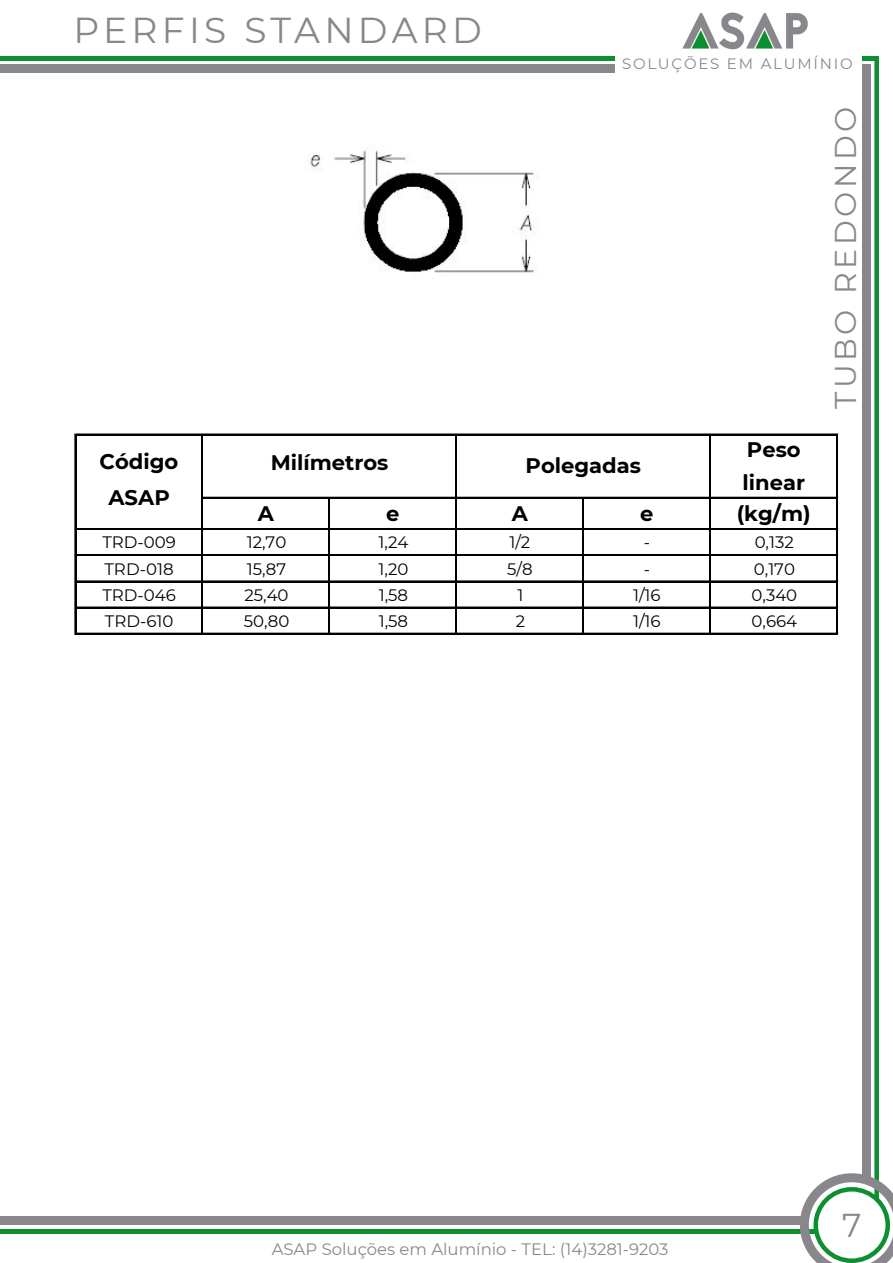
<style>
.page{position:relative;width:893px;height:1263px;background:#fff}
.page>*{position:absolute;margin:0;border:0;box-sizing:border-box;transform-origin:0 0}
.t1{font:36px "Montserrat";letter-spacing:.12em;color:#89878c}
.t2{font:33px "Montserrat";color:#89878c}
.t3{font:30px "Montserrat";letter-spacing:.12em;color:#89878c}
.t4{font:700 21px/33px "Montserrat";color:#000}
.t5{font:16.5px "Montserrat";color:#000}
.t6{font:16.5px "Montserrat";color:#89878c}
.t7{font:15px "Montserrat";letter-spacing:.12em;color:#89878c}
</style>
<div class="page">
<div style="left:874px;top:56px;width:5px;height:1160px;background:#0d8f2f"></div>
<div style="left:0;top:56px;width:614px;height:5px;background:#0d8f2f"></div>
<div style="left:0;top:64px;width:614px;height:9px;background:#89878c"></div>
<img style="left:682px;top:12px;width:126px;height:38px">
<div style="left:862px;top:56px;width:16px;height:5px;background:#0d8f2f"></div>
<hr style="left:0;top:1229px;width:816px;height:4px;background:#0d8f2f">
<div style="left:0;top:1216px;width:803px;height:9px;background:#89878c"></div>
<svg style="left:800px;top:1173px;width:93px;height:90px"></svg>
<div style="left:862px;top:64px;width:9px;height:1117px;background:#89878c"></div>
<img style="left:306px;top:150px;width:233px;height:123px">
<hr style="left:75px;top:434px;width:1px;height:200px;background:#000">
<hr style="left:202px;top:435px;width:1px;height:199px;background:#000">
<hr style="left:455px;top:435px;width:1px;height:199px;background:#000">
<hr style="left:456px;top:435px;width:1px;height:199px;background:#000">
<hr style="left:709px;top:435px;width:2px;height:199px;background:#000">
<hr style="left:836px;top:435px;width:2px;height:199px;background:#000">
<hr style="left:328px;top:499px;width:1px;height:135px;background:#000">
<hr style="left:329px;top:499px;width:1px;height:135px;background:#000">
<hr style="left:582px;top:499px;width:2px;height:135px;background:#000">
<hr style="left:76px;top:434px;width:762px;height:1px;background:#000">
<hr style="left:203px;top:497px;width:635px;height:2px;background:#000">
<hr style="left:76px;top:528px;width:762px;height:1px;background:#000">
<hr style="left:76px;top:529px;width:762px;height:1px;background:#000">
<hr style="left:76px;top:554px;width:762px;height:1px;background:#000">
<hr style="left:76px;top:555px;width:762px;height:1px;background:#000">
<hr style="left:76px;top:581px;width:762px;height:1px;background:#000">
<hr style="left:76px;top:607px;width:762px;height:1px;background:#000">
<hr style="left:76px;top:633px;width:762px;height:1px;background:#000">
<h1 class="t1" style="left:73px;top:6px;width:410px">PERFIS STANDARD</h1>
<p class="t7" style="left:622px;top:54px;width:232px">SOLUÇÕES EM ALUMÍNIO</p>
<p class="t3" style="left:825px;top:409px;width:303px;rotate:-90deg">TUBO REDONDO</p>
<p class="t4" style="left:743px;top:432px;width:64px">Peso linear</p>
<p class="t4" style="left:100px;top:444px;width:80px">Código</p>
<p class="t4" style="left:271px;top:445px;width:119px">Milímetros</p>
<p class="t4" style="left:526px;top:448px;width:117px">Polegadas</p>
<p class="t4" style="left:108px;top:480px;width:63px">ASAP</p>
<p class="t4" style="left:258px;top:496px;width:18px">A</p>
<p class="t4" style="left:386px;top:496px;width:15px">e</p>
<p class="t4" style="left:512px;top:496px;width:18px">A</p>
<p class="t4" style="left:640px;top:496px;width:15px">e</p>
<p class="t4" style="left:737px;top:496px;width:76px">(kg/m)</p>
<p class="t5" style="left:102px;top:531px;width:75px">TRD-009</p>
<p class="t5" style="left:247px;top:531px;width:41px">12,70</p>
<p class="t5" style="left:379px;top:531px;width:31px">1,24</p>
<p class="t5" style="left:509px;top:531px;width:22px">1/2</p>
<p class="t5" style="left:644px;top:531px;width:8px">-</p>
<p class="t5" style="left:755px;top:531px;width:41px">0,132</p>
<p class="t5" style="left:104px;top:557px;width:71px">TRD-018</p>
<p class="t5" style="left:247px;top:557px;width:41px">15,87</p>
<p class="t5" style="left:379px;top:557px;width:31px">1,20</p>
<p class="t5" style="left:507px;top:557px;width:27px">5/8</p>
<p class="t5" style="left:644px;top:557px;width:8px">-</p>
<p class="t5" style="left:754px;top:557px;width:43px">0,170</p>
<p class="t5" style="left:102px;top:583px;width:75px">TRD-046</p>
<p class="t5" style="left:244px;top:583px;width:46px">25,40</p>
<p class="t5" style="left:379px;top:583px;width:31px">1,58</p>
<p class="t5" style="left:518px;top:583px;width:7px">1</p>
<p class="t5" style="left:633px;top:583px;width:29px">1/16</p>
<p class="t5" style="left:751px;top:583px;width:47px">0,340</p>
<p class="t5" style="left:105px;top:609px;width:70px">TRD-610</p>
<p class="t5" style="left:244px;top:609px;width:47px">50,80</p>
<p class="t5" style="left:379px;top:609px;width:31px">1,58</p>
<p class="t5" style="left:516px;top:609px;width:11px">2</p>
<p class="t5" style="left:633px;top:609px;width:29px">1/16</p>
<p class="t5" style="left:751px;top:609px;width:47px">0,664</p>
<p class="t6" style="left:272px;top:1237px;width:398px">ASAP Soluções em Alumínio - TEL: (14)3281-9203</p>
<h2 class="t2" style="left:842px;top:1203px;width:21px">7</h2>
</div>
